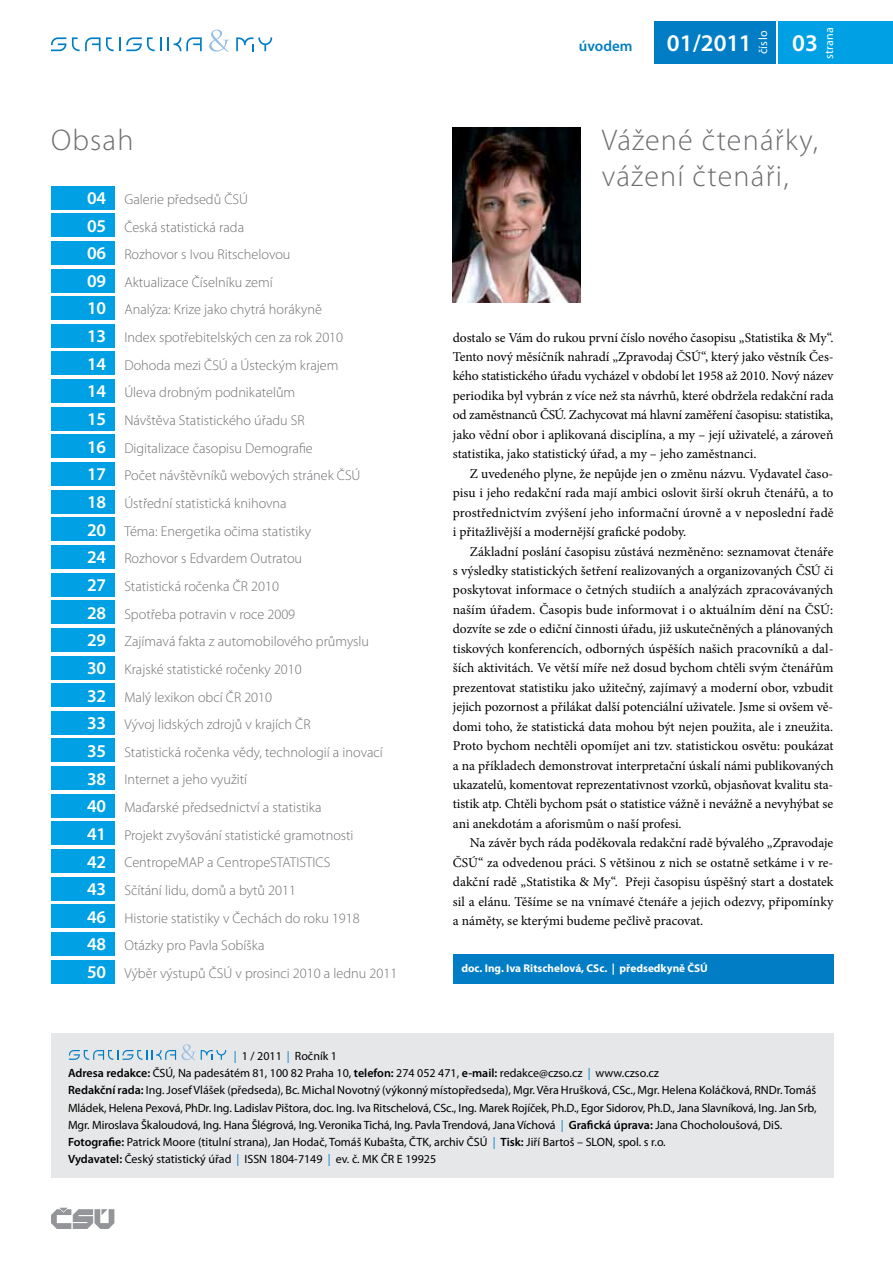
<style>
.page{position:relative;width:893px;height:1263px;background:#fff}
.page>*{position:absolute;margin:0;border:0;box-sizing:border-box;transform-origin:0 0}
.t1{font:300 30px/36px "Myriad Pro";letter-spacing:.04em;color:#6d6e71}
.t2{font:600 24px "Myriad Pro";color:#fff}
.t3{font:600 18px/27.6px "Myriad Pro";color:#fff;text-align:justify}
.t4{font:600 15px "Myriad Pro";color:#007dc5}
.t5{font:300 14.25px/27.6px "Myriad Pro";color:#6d6e71}
.t6{font:13.5px/19.5px "Minion Pro";color:#000;text-align:justify}
.t7{font:12px/17.2px "Myriad Pro";color:#000}
.t8{font:12px "Myriad Pro";letter-spacing:.02em;color:#fff}
.t9{font:700 11.25px "Myriad Pro";color:#fff}
.s1{color:#007dc5}
.s2{font-weight:600}
</style>
<div class="page">
<svg style="left:51px;top:1208px;width:63px;height:21px"></svg>
<svg style="left:51px;top:37px;width:15px;height:14px"></svg>
<svg style="left:168px;top:37px;width:34px;height:14px"></svg>
<svg style="left:236px;top:37px;width:36px;height:14px"></svg>
<svg style="left:72px;top:37px;width:89px;height:14px"></svg>
<svg style="left:209px;top:30px;width:21px;height:22px"></svg>
<div style="left:779px;top:21px;width:114px;height:43px;background:#00a1e4"></div>
<div style="left:654px;top:21px;width:89px;height:43px;background:#007dc5"></div>
<div style="left:742px;top:21px;width:34px;height:43px;background:#007dc5"></div>
<img style="left:453px;top:128px;width:127px;height:175px">
<div style="left:51px;top:1033px;width:782px;height:145px;background:#e6e7e8"></div>
<div style="left:51px;top:186px;width:64px;height:23px;background:#00a1e4"></div>
<div style="left:51px;top:214px;width:64px;height:23px;background:#00a1e4"></div>
<div style="left:51px;top:241px;width:64px;height:24px;background:#00a1e4"></div>
<div style="left:51px;top:269px;width:64px;height:23px;background:#00a1e4"></div>
<div style="left:51px;top:296px;width:64px;height:24px;background:#00a1e4"></div>
<div style="left:51px;top:324px;width:64px;height:23px;background:#00a1e4"></div>
<div style="left:453px;top:954px;width:380px;height:29px;background:#007dc5"></div>
<div style="left:51px;top:352px;width:64px;height:23px;background:#00a1e4"></div>
<div style="left:51px;top:379px;width:64px;height:24px;background:#00a1e4"></div>
<div style="left:51px;top:407px;width:64px;height:23px;background:#00a1e4"></div>
<div style="left:51px;top:435px;width:64px;height:23px;background:#00a1e4"></div>
<div style="left:51px;top:462px;width:64px;height:24px;background:#00a1e4"></div>
<div style="left:51px;top:490px;width:64px;height:23px;background:#00a1e4"></div>
<div style="left:51px;top:518px;width:64px;height:23px;background:#00a1e4"></div>
<div style="left:51px;top:545px;width:64px;height:24px;background:#00a1e4"></div>
<div style="left:51px;top:573px;width:64px;height:23px;background:#00a1e4"></div>
<div style="left:51px;top:600px;width:64px;height:24px;background:#00a1e4"></div>
<div style="left:51px;top:628px;width:64px;height:23px;background:#00a1e4"></div>
<div style="left:51px;top:656px;width:64px;height:23px;background:#00a1e4"></div>
<div style="left:51px;top:683px;width:64px;height:24px;background:#00a1e4"></div>
<div style="left:51px;top:711px;width:64px;height:23px;background:#00a1e4"></div>
<div style="left:51px;top:739px;width:64px;height:23px;background:#00a1e4"></div>
<div style="left:51px;top:766px;width:64px;height:24px;background:#00a1e4"></div>
<div style="left:51px;top:794px;width:64px;height:23px;background:#00a1e4"></div>
<div style="left:51px;top:822px;width:64px;height:23px;background:#00a1e4"></div>
<div style="left:51px;top:849px;width:64px;height:24px;background:#00a1e4"></div>
<div style="left:51px;top:877px;width:64px;height:23px;background:#00a1e4"></div>
<div style="left:51px;top:904px;width:64px;height:24px;background:#00a1e4"></div>
<div style="left:51px;top:932px;width:64px;height:24px;background:#00a1e4"></div>
<div style="left:51px;top:960px;width:64px;height:23px;background:#00a1e4"></div>
<svg style="left:69px;top:1044px;width:157px;height:16px"></svg>
<h1 class="t1" style="left:51px;top:122px;width:84px">Obsah</h1>
<h3 class="t3" style="left:87px;top:184px;width:21px">04<br>05<br>06<br>09<br>10<br>13<br>14<br>14<br>15<br>16<br>17<br>18<br>20<br>24<br>27<br>28<br>29<br>30<br>32<br>33<br>35<br>38<br>40<br>41<br>42<br>43<br>46<br>48<br>50</h3>
<p class="t5" style="left:124px;top:185px;width:274px">Galerie předsedů ČSÚ<br>Česká statistická rada<br>Rozhovor s Ivou Ritschelovou<br>Aktualizace Číselníku zemí<br>Analýza: Krize jako chytrá horákyně<br>Index spotřebitelských cen za rok 2010<br>Dohoda mezi ČSÚ a Ústeckým krajem<br>Úleva drobným podnikatelům<br>Návštěva Statistického úřadu SR<br>Digitalizace časopisu Demografie<br>Počet návštěvníků webových stránek ČSÚ Ústřední statistická knihovna<br>Téma: Energetika očima statistiky<br>Rozhovor s Edvardem Outratou<br>Statistická ročenka ČR 2010<br>Spotřeba potravin v roce 2009<br>Zajímavá fakta z automobilového průmyslu Krajské statistické ročenky 2010<br>Malý lexikon obcí ČR 2010<br>Vývoj lidských zdrojů v krajích ČR<br>Statistická ročenka vědy, technologií a inovací Internet a jeho využití<br>Maďarské předsednictví a statistika<br>Projekt zvyšování statistické gramotnosti CentropeMAP a CentropeSTATISTICS<br>Sčítání lidu, domů a bytů 2011<br>Historie statistiky v Čechách do roku 1918<br>Otázky pro Pavla Sobíška<br>Výběr výstupů ČSÚ v prosinci 2010 a lednu 2011</p>
<p class="t4" style="left:579px;top:36px;width:55px">úvodem</p>
<h2 class="t2" style="left:667px;top:27px;width:86px">01/2011</h2>
<p class="t8" style="left:756px;top:54px;width:25px;rotate:-90deg">číslo</p>
<h2 class="t2" style="left:792px;top:27px;width:27px">03</h2>
<p class="t8" style="left:822px;top:59px;width:34px;rotate:-90deg">strana</p>
<h1 class="t1" style="left:602px;top:122px;width:218px">Vážené čtenářky, vážení čtenáři,</h1>
<p class="t6" style="left:453px;top:327px;width:382px">dostalo se Vám do rukou první číslo nového časopisu „Statistika &amp; My“.<br>Tento nový měsíčník nahradí „Zpravodaj ČSÚ“, který jako věstník Čes&shy;kého statistického úřadu vycházel v období let 1958 až 2010. Nový název periodika byl vybrán z více než sta návrhů, které obdržela redakční rada od zaměstnanců ČSÚ. Zachycovat má hlavní zaměření časopisu: statistika, jako vědní obor i aplikovaná disciplína, a my – její uživatelé, a zároveň statistika, jako statistický úřad, a my – jeho zaměstnanci.</p>
<p class="t6" style="left:453px;top:464px;width:382px;text-indent:17px">Z uvedeného plyne, že nepůjde jen o změnu názvu. Vydavatel časo&shy;pisu i jeho redakční rada mají ambici oslovit širší okruh čtenářů, a to prostřednictvím zvýšení jeho informační úrovně a v neposlední řadě i přitažlivější a modernější grafické podoby.</p>
<p class="t6" style="left:453px;top:541px;width:382px;text-indent:17px">Základní poslání časopisu zůstává nezměněno: seznamovat čtenáře s výsledky statistických šetření realizovaných a organizovaných ČSÚ či poskytovat informace o četných studiích a analýzách zpracovávaných naším úřadem. Časopis bude informovat i o aktuálním dění na ČSÚ: dozvíte se zde o ediční činnosti úřadu, již uskutečněných a plánovaných tiskových konferencích, odborných úspěších našich pracovníků a dal&shy;ších aktivitách. Ve větší míře než dosud bychom chtěli svým čtenářům prezentovat statistiku jako užitečný, zajímavý a moderní obor, vzbudit jejich pozornost a přilákat další potenciální uživatele. Jsme si ovšem vě&shy;domi toho, že statistická data mohou být nejen použita, ale i zneužita.<br>Proto bychom nechtěli opomíjet ani tzv. statistickou osvětu: poukázat a na příkladech demonstrovat interpretační úskalí námi publikovaných ukazatelů, komentovat reprezentativnost vzorků, objasňovat kvalitu sta&shy;tistik atp. Chtěli bychom psát o statistice vážně i nevážně a nevyhýbat se ani anekdotám a aforismům o naší profesi.</p>
<p class="t6" style="left:453px;top:833px;width:382px;text-indent:17px">Na závěr bych ráda poděkovala redakční radě bývalého „Zpravodaje ČSÚ“ za odvedenou práci. S většinou z nich se ostatně setkáme i v re&shy;dakční radě „Statistika &amp; My“. Přeji časopisu úspěšný start a dostatek sil a elánu. Těšíme se na vnímavé čtenáře a jejich odezvy, připomínky a náměty, se kterými budeme pečlivě pracovat.</p>
<p class="t9" style="left:461px;top:961px;width:248px">doc. Ing. Iva Ritschelová, CSc. | předsedkyně ČSÚ</p>
<p class="t7" style="left:68px;top:1047px;width:750px;text-indent:166px"><span class="s1">|</span> 1 / 2011 <span class="s1">|</span> Ročník 1<br><span class="s2">Adresa redakce:</span> ČSÚ, Na padesátém 81, 100 82 Praha 10, <span class="s2">telefon:</span> 274 052 471, <span class="s2">e-mail:</span> redakce@czso.cz <span class="s1">|</span> www.czso.cz<br><span class="s2">Redakční rada:</span> Ing. Josef Vlášek (předseda), Bc. Michal Novotný (výkonný místopředseda), Mgr. Věra Hrušková, CSc., Mgr. Helena Koláčková, RNDr. Tomáš Mládek, Helena Pexová, PhDr. Ing. Ladislav Pištora, doc. Ing. Iva Ritschelová, CSc., Ing. Marek Rojíček, Ph.D., Egor Sidorov, Ph.D., Jana Slavníková, Ing. Jan Srb, Mgr. Miroslava Škaloudová, Ing. Hana Šlégrová, Ing. Veronika Tichá, Ing. Pavla Trendová, Jana Víchová <span class="s1">|</span> <span class="s2">Grafická úprava:</span> Jana Chocholoušová, DiS.<br><span class="s2">Fotografie:</span> Patrick Moore (titulní strana), Jan Hodač, Tomáš Kubašta, ČTK, archiv ČSÚ <span class="s1">|</span> <span class="s2">Tisk:</span> Jiří Bartoš – SLON, spol. s r.o.<br><span class="s2">Vydavatel:</span> Český statistický úřad <span class="s1">|</span> ISSN 1804-7149 <span class="s1">|</span> ev. č. MK ČR E 19925</p>
</div>
